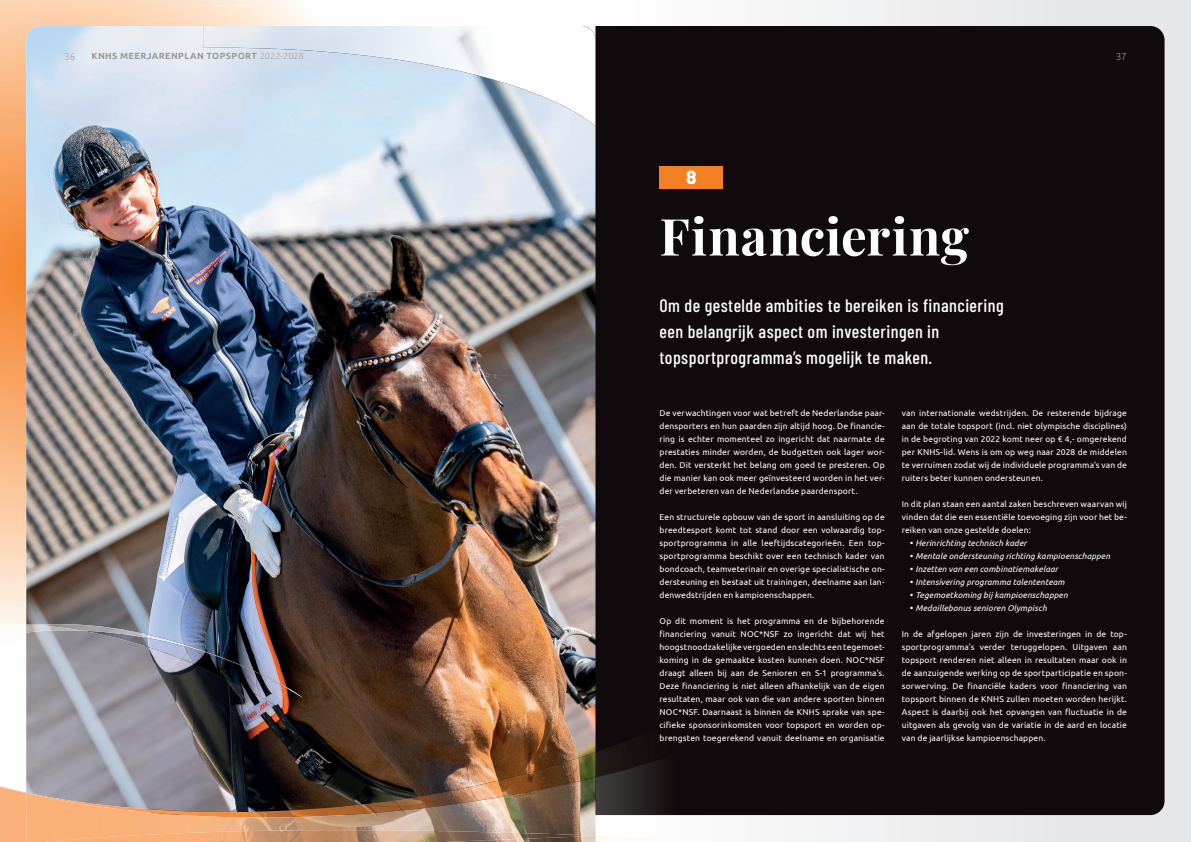
<style>
.page{position:relative;width:1191px;height:842px;background:#fff}
.page>*{position:absolute;margin:0;border:0;box-sizing:border-box;transform-origin:0 0}
.t1{font:700 51.1px "Playfair Display";letter-spacing:.015em;color:#fff}
.t2{font:800 19px "Barlow";color:#fff}
.t3{font:500 18px/26px "Barlow Condensed";letter-spacing:.025em;color:#fff}
.t4{font:300 10px "Ubuntu";color:#939598}
.t5{font:700 9px "Ubuntu";letter-spacing:.045em;color:#939598}
.t6{font:8.5px/13px "Ubuntu";letter-spacing:.015em;color:#fff;text-align:justify}
.t7{font:italic 8.5px "Ubuntu";letter-spacing:.01em;color:#fff}
.s1{font-weight:300}
.s2{font-weight:700;font-style:normal}
</style>
<div class="page">
<svg style="left:697px;top:0;width:494px;height:842px"></svg>
<img style="left:0;top:0;width:34px;height:624px">
<div style="left:145px;top:26px;width:1019px;height:789px;background:#110a0c;border-radius:14px"></div>
<img style="left:26px;top:26px;width:569px;height:742px">
<img style="left:595px;top:720px;width:27px;height:34px">
<img style="left:393px;top:752px;width:202px;height:40px">
<img style="left:678px;top:815px;width:19px;height:1px">
<img style="left:595px;top:754px;width:83px;height:81px">
<img style="left:402px;top:777px;width:193px;height:54px">
<img style="left:595px;top:836px;width:15px;height:6px">
<img style="left:425px;top:831px;width:170px;height:11px">
<img style="left:26px;top:624px;width:167px;height:168px">
<img style="left:193px;top:698px;width:67px;height:94px">
<img style="left:260px;top:696px;width:67px;height:96px">
<img style="left:327px;top:740px;width:34px;height:52px">
<img style="left:360px;top:768px;width:33px;height:24px">
<img style="left:26px;top:792px;width:376px;height:1px">
<img style="left:0;top:787px;width:26px;height:55px">
<img style="left:26px;top:793px;width:392px;height:49px">
<img style="left:44px;top:830px;width:381px;height:12px">
<img style="left:203px;top:26px;width:392px;height:100px">
<img style="left:31px;top:624px;width:272px;height:74px">
<img style="left:26px;top:625px;width:56px;height:8px">
<div style="left:659px;top:166px;width:64px;height:23px;background:#f48026"></div>
<p class="t4" style="left:64px;top:50px;width:13px">36</p>
<p class="t5" style="left:91px;top:51px;width:214px">KNHS MEERJARENPLAN TOPSPORT <span class="s1">2022-2028</span></p>
<p class="t4" style="left:1115px;top:50px;width:13px">37</p>
<h2 class="t2" style="left:686px;top:163px;width:12px">8</h2>
<h1 class="t1" style="left:659px;top:196px;width:311px">Financiering</h1>
<h3 class="t3" style="left:659px;top:291px;width:345px">Om de gestelde ambities te bereiken is financiering een belangrijk aspect om investeringen in topsportprogramma’s mogelijk te maken.</h3>
<p class="t6" style="left:659px;top:406px;width:227px">De verwachtingen voor wat betreft de Nederlandse paar&shy;densporters en hun paarden zijn altijd hoog. De financie&shy;ring is echter momenteel zo ingericht dat naarmate de prestaties minder worden, de budgetten ook lager wor&shy;den. Dit versterkt het belang om goed te presteren. Op die manier kan ook meer geïnvesteerd worden in het ver&shy;der verbeteren van de Nederlandse paardensport.</p>
<p class="t6" style="left:659px;top:510px;width:227px">Een structurele opbouw van de sport in aansluiting op de breedtesport komt tot stand door een volwaardig top&shy;sportprogramma in alle leeftijdscategorieën. Een top&shy;sportprogramma beschikt over een technisch kader van bondcoach, teamveterinair en overige specialistische on&shy;dersteuning en bestaat uit trainingen, deelname aan lan&shy;denwedstrijden en kampioenschappen.</p>
<p class="t6" style="left:659px;top:614px;width:227px">Op dit moment is het programma en de bijbehorende financiering vanuit NOC*NSF zo ingericht dat wij het hoogstnoodzakelijke vergoeden en slechts een tegemoet&shy;koming in de gemaakte kosten kunnen doen. NOC*NSF draagt alleen bij aan de Senioren en S-1 programma’s.<br>Deze financiering is niet alleen afhankelijk van de eigen resultaten, maar ook van die van andere sporten binnen NOC*NSF. Daarnaast is binnen de KNHS sprake van spe&shy;cifieke sponsorinkomsten voor topsport en worden op&shy;brengsten toegerekend vanuit deelname en organisatie</p>
<p class="t6" style="left:901px;top:406px;width:227px">van internationale wedstrijden. De resterende bijdrage aan de totale topsport (incl. niet olympische disciplines) in de begroting van 2022 komt neer op € 4,- omgerekend per KNHS-lid. Wens is om op weg naar 2028 de middelen te verruimen zodat wij de individuele programma’s van de ruiters beter kunnen ondersteunen.</p>
<p class="t6" style="left:901px;top:497px;width:227px">In dit plan staan een aantal zaken beschreven waarvan wij vinden dat die een essentiële toevoeging zijn voor het be&shy;reiken van onze gestelde doelen:</p>
<p class="t7" style="left:910px;top:538px;width:118px"><span class="s2">•</span> Herinrichting technisch kader</p>
<p class="t7" style="left:910px;top:551px;width:201px"><span class="s2">•</span> Mentale ondersteuning richting kampioenschappen</p>
<p class="t7" style="left:910px;top:564px;width:149px"><span class="s2">•</span> Inzetten van een combinatiemakelaar</p>
<p class="t7" style="left:910px;top:577px;width:156px"><span class="s2">•</span> Intensivering programma talententeam</p>
<p class="t7" style="left:910px;top:590px;width:159px"><span class="s2">•</span> Tegemoetkoming bij kampioenschappen</p>
<p class="t7" style="left:910px;top:603px;width:138px"><span class="s2">•</span> Medaillebonus senioren Olympisch</p>
<p class="t6" style="left:901px;top:627px;width:227px">In de afgelopen jaren zijn de investeringen in de top&shy;sportprogramma’s verder teruggelopen. Uitgaven aan topsport renderen niet alleen in resultaten maar ook in de aanzuigende werking op de sportparticipatie en spon&shy;sorwerving. De financiële kaders voor financiering van topsport binnen de KNHS zullen moeten worden herijkt.<br>Aspect is daarbij ook het opvangen van fluctuatie in de uitgaven als gevolg van de variatie in de aard en locatie van de jaarlijkse kampioenschappen.</p>
</div>
